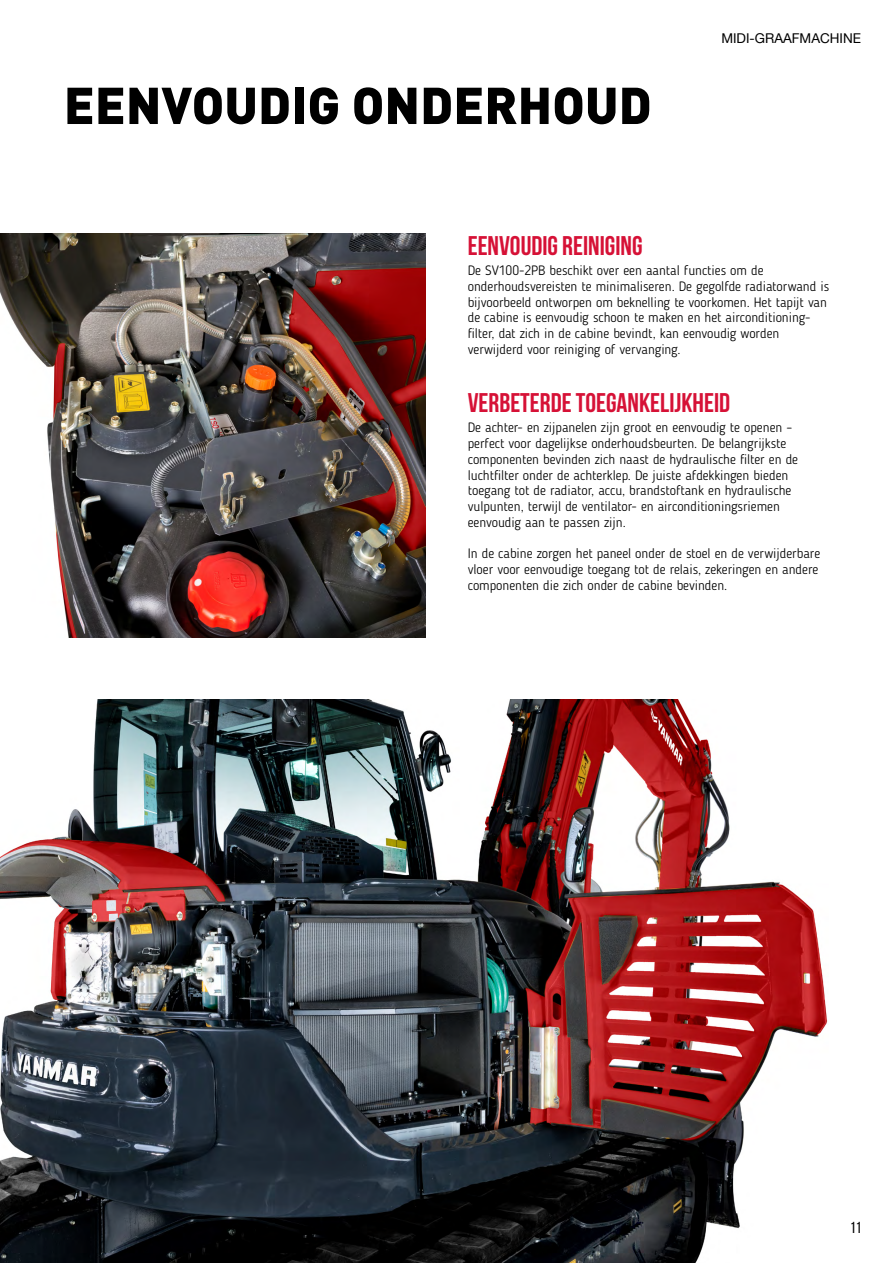
<style>
.page{position:relative;width:893px;height:1263px;background:#fff}
.page>*{position:absolute;margin:0;border:0;box-sizing:border-box;transform-origin:0 0}
.t1{font:900 51px "DINOT";color:#000}
.t2{font:700 27px "Bebas Neue";color:#d61136}
.t3{font:15.9px "Bebas Neue";color:#000}
.t4{font:300 13.5px/15.8px "Blogger Sans";color:#000}
.t5{font:13.5px "Helvetica Neue LT Com";color:#000}
</style>
<div class="page">
<img style="left:0;top:234px;width:425px;height:404px">
<img style="left:0;top:700px;width:828px;height:563px">
<h1 class="t1" style="left:64px;top:71px;width:589px">EENVOUDIG ONDERHOUD</h1>
<p class="t5" style="left:721px;top:29px;width:141px">MIDI-GRAAFMACHINE</p>
<h2 class="t2" style="left:468px;top:231px;width:176px">EENVOUDIG REINIGING</h2>
<p class="t4" style="left:468px;top:263px;width:363px">De SV100-2PB beschikt over een aantal functies om de onderhoudsvereisten te minimaliseren. De gegolfde radiatorwand is bijvoorbeeld ontworpen om beknelling te voorkomen. Het tapijt van de cabine is eenvoudig schoon te maken en het airconditioning&shy;filter, dat zich in de cabine bevindt, kan eenvoudig worden verwijderd voor reiniging of vervanging.</p>
<h2 class="t2" style="left:468px;top:388px;width:264px">VERBETERDE TOEGANKELIJKHEID</h2>
<p class="t4" style="left:468px;top:420px;width:332px">De achter- en zijpanelen zijn groot en eenvoudig te openen – perfect voor dagelijkse onderhoudsbeurten. De belangrijkste componenten bevinden zich naast de hydraulische filter en de luchtfilter onder de achterklep. De juiste afdekkingen bieden toegang tot de radiator, accu, brandstoftank en hydraulische vulpunten, terwijl de ventilator- en airconditioningsriemen eenvoudig aan te passen zijn.</p>
<p class="t4" style="left:468px;top:546px;width:354px">In de cabine zorgen het paneel onder de stoel en de verwijderbare vloer voor eenvoudige toegang tot de relais, zekeringen en andere componenten die zich onder de cabine bevinden.</p>
<p class="t3" style="left:850px;top:1219px;width:12px">11</p>
</div>
